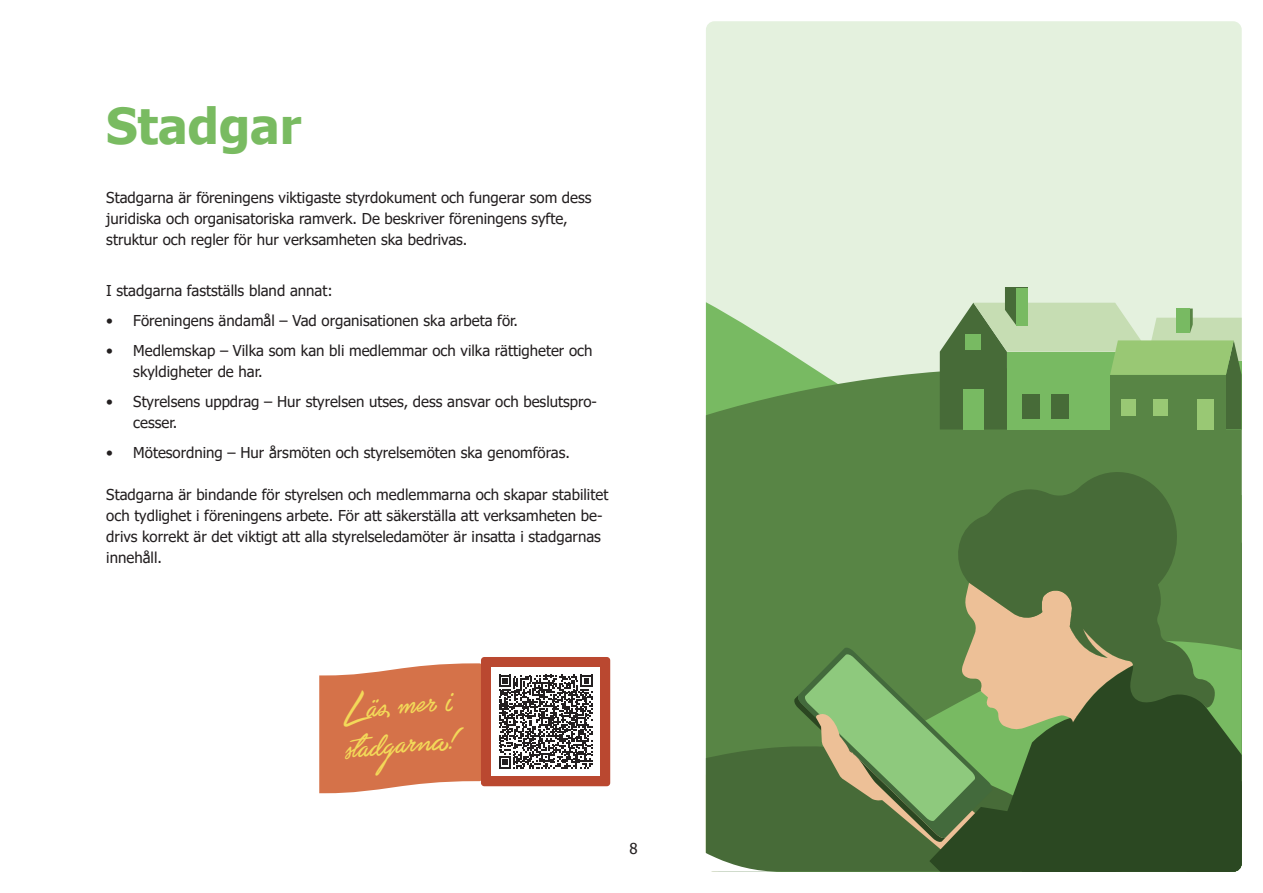
<style>
.page{position:relative;width:1263px;height:893px;background:#fff}
.page>*{position:absolute;margin:0;border:0;box-sizing:border-box;transform-origin:0 0}
.t1{font:700 49.5px "Tahoma";color:#79bb61}
.t2{font:45px/39px "HS Unthrift";color:#f3d959}
.t3{font:15px/21px "Tahoma";color:#231f20}
</style>
<div class="page">
<div style="left:706px;top:21px;width:536px;height:851px;background:#e4f1de;border-radius:9px"></div>
<svg style="left:782px;top:348px;width:460px;height:284px;fill:#588545"></svg>
<div style="left:782px;top:739px;width:12px;height:133px;background:#476b38"></div>
<svg style="left:953px;top:472px;width:263px;height:110px;fill:#476b38"></svg>
<svg style="left:794px;top:582px;width:448px;height:290px"></svg>
<svg style="left:940px;top:287px;width:302px;height:142px"></svg>
<div style="left:1177px;top:309px;width:13px;height:24px;background:#78ba62"></div>
<svg style="left:319px;top:302px;width:463px;height:570px"></svg>
<p class="t1" style="left:106px;top:91px;width:196px">Stadgar</p>
<p class="t3" style="left:106px;top:188px;width:487px">Stadgarna är föreningens viktigaste styrdokument och fungerar som dess juridiska och organisatoriska ramverk. De beskriver föreningens syfte, struktur och regler för hur verksamheten ska bedrivas.</p>
<p class="t3" style="left:106px;top:281px;width:228px">I stadgarna fastställs bland annat:</p>
<p class="t3" style="left:106px;top:311px;width:413px">• Föreningens ändamål – Vad organisationen ska arbeta för.</p>
<p class="t3" style="left:133px;top:341px;width:461px;text-indent:-27px">• Medlemskap – Vilka som kan bli medlemmar och vilka rättigheter och skyldigheter de har.</p>
<p class="t3" style="left:133px;top:392px;width:465px;text-indent:-27px">• Styrelsens uppdrag – Hur styrelsen utses, dess ansvar och beslutspro&shy;cesser.</p>
<p class="t3" style="left:106px;top:443px;width:465px">• Mötesordning – Hur årsmöten och styrelsemöten ska genomföras.</p>
<p class="t3" style="left:106px;top:485px;width:503px">Stadgarna är bindande för styrelsen och medlemmarna och skapar stabilitet och tydlighet i föreningens arbete. För att säkerställa att verksamheten be&shy;drivs korrekt är det viktigt att alla styrelseledamöter är insatta i stadgarnas innehåll.</p>
<p class="t2" style="left:341px;top:694px;width:114px;rotate:-5deg">Läs mer i stadgarna!</p>
<p class="t3" style="left:629px;top:839px;width:10px">8</p>
</div>
